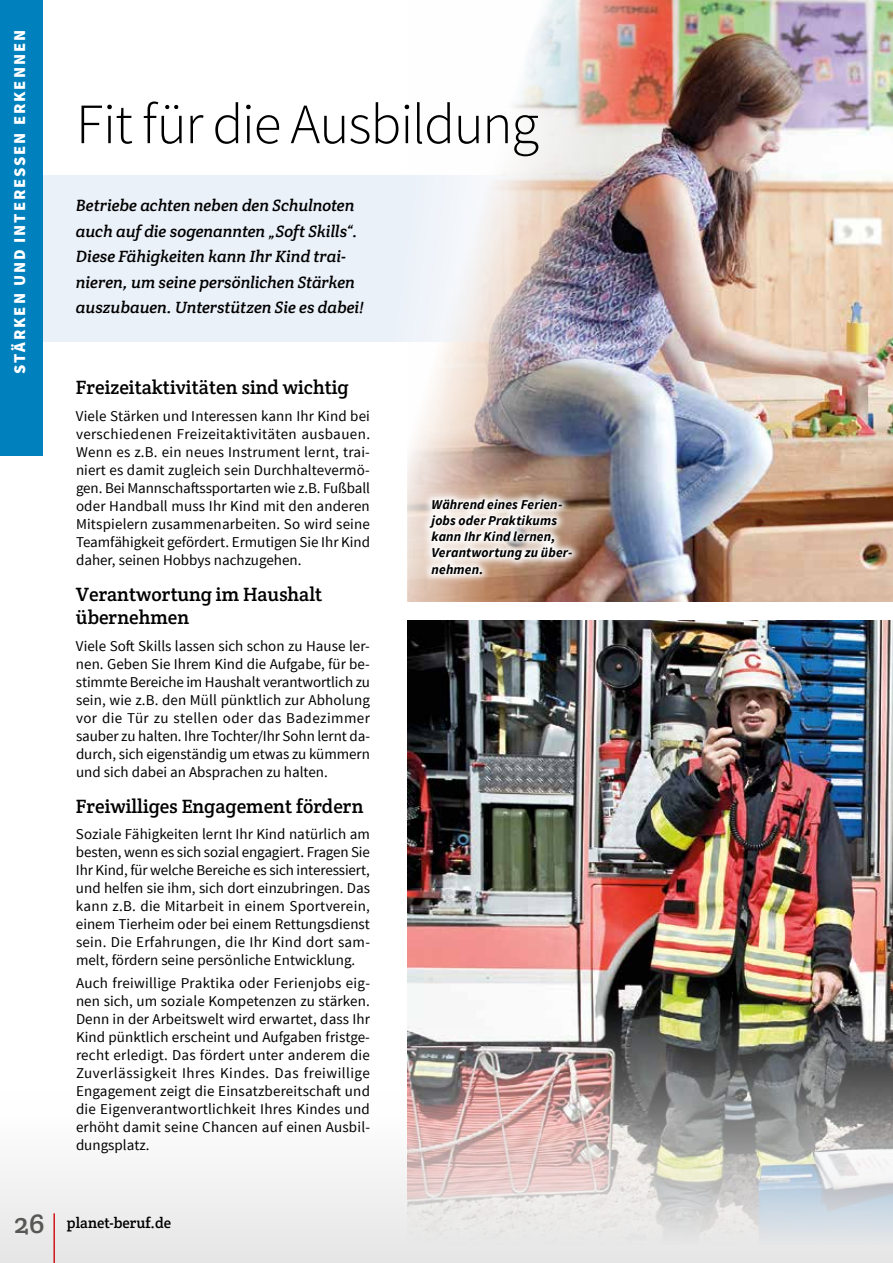
<style>
.page{position:relative;width:893px;height:1263px;background:#fff}
.page>*{position:absolute;margin:0;border:0;box-sizing:border-box;transform-origin:0 0}
.t1{font:300 57px "Source Sans Pro";letter-spacing:-.02em;color:#000}
.t2{font:19.5px/23.4px "Crete Round";color:#000}
.t3{font:italic 16.5px/25.5px "Crete Round";letter-spacing:-.01em;color:#000}
.t4{font:900 16.5px "Source Sans Pro";letter-spacing:.115em;color:#fff}
.t5{font:15px/18px "Source Sans Pro";color:#000;text-align:justify}
.t6{font:15px "Crete Round";color:#000}
.t7{font:italic 700 13.5px/16.2px "Source Sans Pro";letter-spacing:.01em;color:#000}
.s1{font-size:28.5px;color:#575756}
</style>
<div class="page">
<div style="left:0;top:1170px;width:893px;height:93px;background:#ebebeb"></div>
<img style="left:407px;top:0;width:486px;height:601px">
<img style="left:407px;top:621px;width:486px;height:623px">
<svg style="left:42px;top:175px;width:587px;height:167px;background:#dbdce4"></svg>
<svg style="left:420px;top:489px;width:161px;height:94px"></svg>
<div style="left:0;top:0;width:42px;height:455px;background:#0080bc"></div>
<hr style="left:53px;top:1213px;width:2px;height:50px;background:#cd171a">
<p class="t4" style="left:9px;top:374px;width:345px;rotate:-90deg">Stärken und Interessen erkennen</p>
<h1 class="t1" style="left:76px;top:90px;width:464px">Fit für die Ausbildung</h1>
<p class="t3" style="left:76px;top:193px;width:289px">Betriebe achten neben den Schulnoten auch auf die sogenannten „Soft Skills“.<br>Diese Fähigkeiten kann Ihr Kind trai&shy;nieren, um seine persönlichen Stärken auszubauen. Unterstützen Sie es dabei!</p>
<h2 class="t2" style="left:76px;top:375px;width:274px">Freizeitaktivitäten sind wichtig</h2>
<p class="t5" style="left:76px;top:407px;width:296px">Viele Stärken und I nteressen kann I hr Kind bei verschiedenen Freizeitaktivitäten ausbauen.<br>Wenn es z.B. ein neues I nstrument lernt, trai&shy;niert es damit zugleich sein Durchhaltevermö&shy;gen. Bei Mannschaftssportarten wie z.B. Fußball oder Handball muss I hr Kind mit den anderen Mitspielern zusammenarbeiten. So wird seine Teamfähigkeit gefördert. Ermutigen Sie I hr Kind daher, seinen Hobbys nachzugehen.</p>
<h2 class="t2" style="left:76px;top:582px;width:248px">Verantwortung im Haushalt übernehmen</h2>
<p class="t5" style="left:76px;top:637px;width:296px">Viele Soft Skills lassen sich schon zu H ause ler&shy;nen. Geben Sie I hrem Kind die Aufgabe, für be&shy;stimmte Bereiche im H aushalt verantwortlich zu sein, wie z.B. den Müll pünktlich zur Abholung vor die Tür zu stellen oder das Badezimmer sauber zu halten. I hre Tochter/I hr Sohn lernt da&shy;durch, sich eigenständig um etwas zu kümmern und sich dabei an Absprachen zu halten.</p>
<h2 class="t2" style="left:76px;top:794px;width:289px">Freiwilliges Engagement fördern</h2>
<p class="t5" style="left:76px;top:826px;width:296px">Soziale Fähigkeiten lernt I hr Kind natürlich am besten, wenn es sich sozial engagiert. Fragen Sie I hr Kind, für welche Bereiche es sich interessiert, und helfen sie ihm, sich dort einzubringen. Das kann z.B. die Mitarbeit in einem Sportverein, einem Tierheim oder bei einem Rettungsdienst sein. Die Erfahrungen, die I hr Kind dort sam&shy;melt, fördern seine persönliche Entwicklung.</p>
<p class="t5" style="left:76px;top:974px;width:296px">Auch freiwillige Praktika oder Ferienjobs eig&shy;nen sich, um soziale Kompetenzen zu stärken.<br>Denn in der Arbeitswelt wird erwartet, dass I hr Kind pünktlich erscheint und Aufgaben fristge&shy;recht erledigt. Das fördert unter anderem die Zuverlässigkeit I hres Kindes. Das freiwillige Engagement zeigt die Einsatzbereitschaft und die Eigenverantwortlichkeit I hres Kindes und erhöht damit seine Chancen auf einen Ausbil&shy;dungsplatz.</p>
<p class="t7" style="left:432px;top:496px;width:143px">Während eines Ferien&shy;jobs oder Praktikums kann Ihr Kind lernen,<br>Verantwortung zu über&shy;nehmen.</p>
<p class="t6" style="left:14px;top:1213px;width:159px"><span class="s1">26</span> planet-beruf.de</p>
</div>
